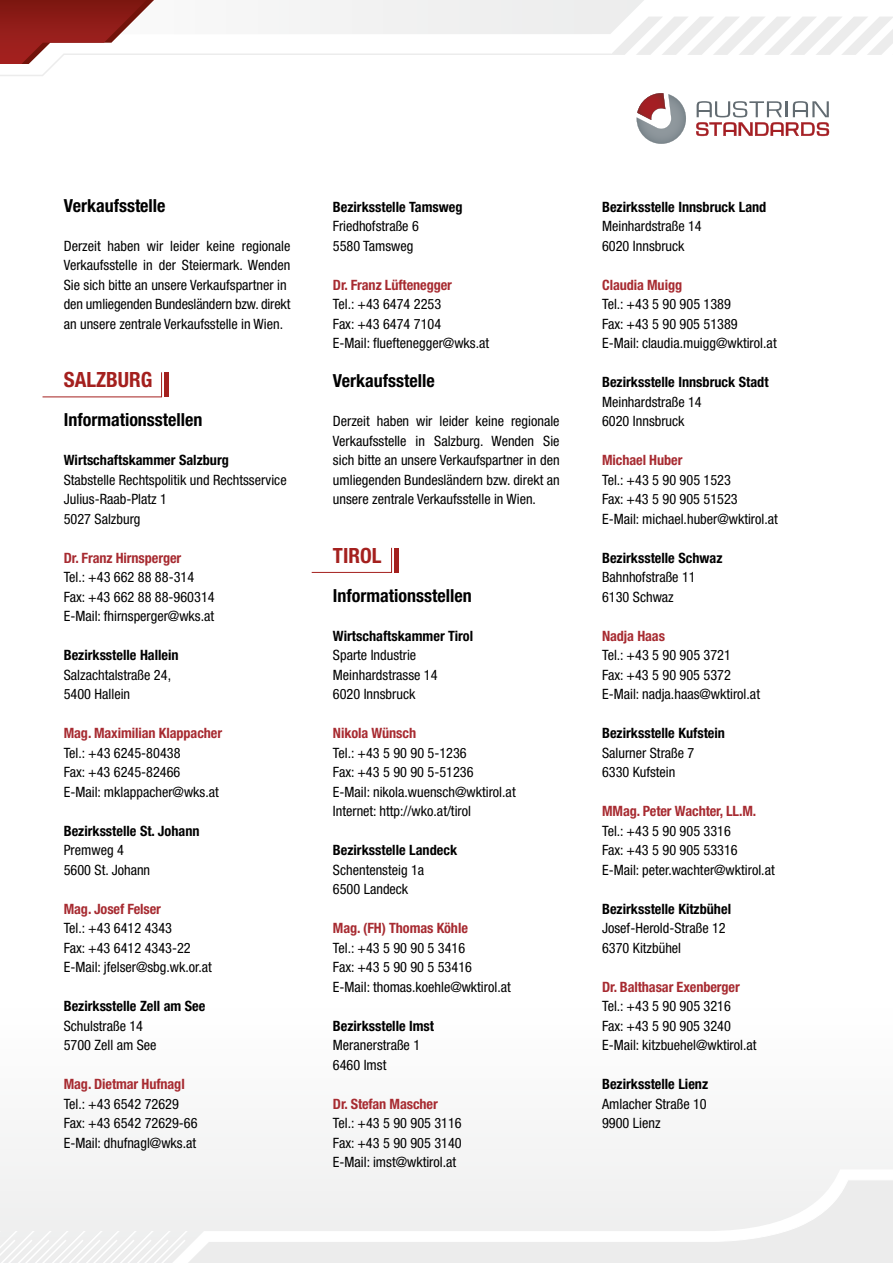
<style>
.page{position:relative;width:893px;height:1263px;background:#fff}
.page>*{position:absolute;margin:0;border:0;box-sizing:border-box;transform-origin:0 0}
.t1{font:700 condensed 21px "Helvetica Neue LT Std";color:#a4201e}
.t2{font:700 condensed 18px "Helvetica Neue LT Std";color:#000}
.t3{font:condensed 14.25px/19.5px "Helvetica Neue LT Std";color:#000}
.t4{font:700 condensed 14.25px "Helvetica Neue LT Std";color:#000}
.t5{font:700 condensed 14.25px "Helvetica Neue LT Std";letter-spacing:-.005em;color:#a72b31}
</style>
<div class="page">
<svg style="left:696px;top:101px;width:133px;height:35px"></svg>
<svg style="left:637px;top:93px;width:49px;height:51px"></svg>
<div style="left:0;top:1003px;width:893px;height:260px;background:#f8f8f8"></div>
<svg style="left:191px;top:1181px;width:702px;height:82px"></svg>
<svg style="left:0;top:0;width:893px;height:76px"></svg>
<svg style="left:0;top:1237px;width:191px;height:26px"></svg>
<svg style="left:42px;top:372px;width:120px;height:25px"></svg>
<hr style="left:164px;top:372px;width:4px;height:25px;background:#a4201e">
<svg style="left:311px;top:547px;width:81px;height:26px"></svg>
<hr style="left:394px;top:548px;width:4px;height:25px;background:#a4201e">
<p class="t2" style="left:64px;top:194px;width:103px">Verkaufsstelle</p>
<p class="t3" style="left:64px;top:236px;width:228px">Derzeit haben wir leider keine regionale Verkaufsstelle in der Steiermark. Wenden Sie sich bitte an unsere Verkaufspartner in den umliegenden Bundesländern bzw. direkt an unsere zentrale Verkaufsstelle in Wien.</p>
<h1 class="t1" style="left:64px;top:367px;width:90px">Salzburg</h1>
<p class="t2" style="left:64px;top:409px;width:140px">Informationsstellen</p>
<p class="t4" style="left:64px;top:452px;width:167px">Wirtschaftskammer Salzburg</p>
<p class="t3" style="left:64px;top:470px;width:224px">Stabstelle Rechtspolitik und Rechtsservice<br>Julius-Raab-Platz 1<br>5027 Salzburg</p>
<p class="t5" style="left:64px;top:549px;width:119px">Dr. Franz Hirnsperger</p>
<p class="t3" style="left:64px;top:567px;width:152px">Tel.: +43 662 88 88-314<br>Fax: +43 662 88 88-960314<br>E-Mail: fhirnsperger@wks.at</p>
<p class="t4" style="left:64px;top:647px;width:116px">Bezirksstelle Hallein</p>
<p class="t3" style="left:64px;top:665px;width:109px">Salzachtalstraße 24,<br>5400 Hallein</p>
<p class="t5" style="left:64px;top:725px;width:160px">Mag. Maximilian Klappacher</p>
<p class="t3" style="left:64px;top:743px;width:157px">Tel.: +43 6245-80438<br>Fax: +43 6245-82466<br>E-Mail: mklappacher@wks.at</p>
<p class="t4" style="left:64px;top:822px;width:137px">Bezirksstelle St. Johann</p>
<p class="t3" style="left:64px;top:840px;width:88px">Premweg 4<br>5600 St. Johann</p>
<p class="t5" style="left:64px;top:900px;width:99px">Mag. Josef Felser</p>
<p class="t3" style="left:64px;top:918px;width:150px">Tel.: +43 6412 4343<br>Fax: +43 6412 4343-22<br>E-Mail: jfelser@sbg.wk.or.at</p>
<p class="t4" style="left:64px;top:997px;width:143px">Bezirksstelle Zell am See</p>
<p class="t3" style="left:64px;top:1016px;width:94px">Schulstraße 14<br>5700 Zell am See</p>
<p class="t5" style="left:64px;top:1075px;width:122px">Mag. Dietmar Hufnagl</p>
<p class="t3" style="left:64px;top:1094px;width:135px">Tel.: +43 6542 72629<br>Fax: +43 6542 72629-66<br>E-Mail: dhufnagl@wks.at</p>
<p class="t4" style="left:333px;top:198px;width:131px">Bezirksstelle Tamsweg</p>
<p class="t3" style="left:333px;top:216px;width:87px">Friedhofstraße 6<br>5580 Tamsweg</p>
<p class="t5" style="left:333px;top:276px;width:121px">Dr. Franz Lüftenegger</p>
<p class="t3" style="left:333px;top:294px;width:158px">Tel.: +43 6474 2253<br>Fax: +43 6474 7104<br>E-Mail: flueftenegger@wks.at</p>
<p class="t2" style="left:333px;top:370px;width:103px">Verkaufsstelle</p>
<p class="t3" style="left:333px;top:411px;width:228px;text-align:justify">Derzeit haben wir leider keine regionale Verkaufsstelle in Salzburg. Wenden Sie sich bitte an unsere Verkaufspartner in den umliegenden Bundesländern bzw. direkt an unsere zentrale Verkaufsstelle in Wien.</p>
<h1 class="t1" style="left:333px;top:543px;width:50px">Tirol</h1>
<p class="t2" style="left:333px;top:584px;width:140px">Informationsstellen</p>
<p class="t4" style="left:333px;top:627px;width:142px">Wirtschaftskammer Tirol</p>
<p class="t3" style="left:333px;top:645px;width:106px">Sparte Industrie<br>Meinhardstrasse 14<br>6020 Innsbruck</p>
<p class="t5" style="left:333px;top:725px;width:85px">Nikola Wünsch</p>
<p class="t3" style="left:333px;top:743px;width:184px">Tel.: +43 5 90 90 5-1236<br>Fax: +43 5 90 90 5-51236<br>E-Mail: nikola.wuensch@wktirol.at<br>Internet: http://wko.at/tirol</p>
<p class="t4" style="left:333px;top:842px;width:126px">Bezirksstelle Landeck</p>
<p class="t3" style="left:333px;top:860px;width:93px">Schentensteig 1a<br>6500 Landeck</p>
<p class="t5" style="left:333px;top:920px;width:136px">Mag. (FH) Thomas Köhle</p>
<p class="t3" style="left:333px;top:938px;width:179px">Tel.: +43 5 90 90 5 3416<br>Fax: +43 5 90 90 5 53416<br>E-Mail: thomas.koehle@wktirol.at</p>
<p class="t4" style="left:333px;top:1017px;width:103px">Bezirksstelle Imst</p>
<p class="t3" style="left:333px;top:1035px;width:89px">Meranerstraße 1<br>6460 Imst</p>
<p class="t5" style="left:333px;top:1095px;width:106px">Dr. Stefan Mascher</p>
<p class="t3" style="left:333px;top:1113px;width:130px;text-align:justify">Tel.: +43 5 90 905 3116<br>Fax: +43 5 90 905 3140<br>E-Mail: imst@wktirol.at</p>
<p class="t4" style="left:602px;top:198px;width:166px">Bezirksstelle Innsbruck Land</p>
<p class="t3" style="left:602px;top:216px;width:101px">Meinhardstraße 14<br>6020 Innsbruck</p>
<p class="t5" style="left:602px;top:276px;width:82px">Claudia Muigg</p>
<p class="t3" style="left:602px;top:294px;width:176px">Tel.: +43 5 90 905 1389<br>Fax: +43 5 90 905 51389<br>E-Mail: claudia.muigg@wktirol.at</p>
<p class="t4" style="left:602px;top:373px;width:168px">Bezirksstelle Innsbruck Stadt</p>
<p class="t3" style="left:602px;top:392px;width:101px">Meinhardstraße 14<br>6020 Innsbruck</p>
<p class="t5" style="left:602px;top:451px;width:82px">Michael Huber</p>
<p class="t3" style="left:602px;top:470px;width:177px">Tel.: +43 5 90 905 1523<br>Fax: +43 5 90 905 51523<br>E-Mail: michael.huber@wktirol.at</p>
<p class="t4" style="left:602px;top:549px;width:122px">Bezirksstelle Schwaz</p>
<p class="t3" style="left:602px;top:567px;width:95px">Bahnhofstraße 11<br>6130 Schwaz</p>
<p class="t5" style="left:602px;top:627px;width:64px">Nadja Haas</p>
<p class="t3" style="left:602px;top:645px;width:159px">Tel.: +43 5 90 905 3721<br>Fax: +43 5 90 905 5372<br>E-Mail: nadja.haas@wktirol.at</p>
<p class="t4" style="left:602px;top:724px;width:124px">Bezirksstelle Kufstein</p>
<p class="t3" style="left:602px;top:743px;width:94px">Salurner Straße 7<br>6330 Kufstein</p>
<p class="t5" style="left:602px;top:802px;width:156px">MMag. Peter Wachter, LL.M.</p>
<p class="t3" style="left:602px;top:821px;width:174px">Tel.: +43 5 90 905 3316<br>Fax: +43 5 90 905 53316<br>E-Mail: peter.wachter@wktirol.at</p>
<p class="t4" style="left:602px;top:900px;width:130px">Bezirksstelle Kitzbühel</p>
<p class="t3" style="left:602px;top:918px;width:125px">Josef-Herold-Straße 12<br>6370 Kitzbühel</p>
<p class="t5" style="left:602px;top:978px;width:139px">Dr. Balthasar Exenberger</p>
<p class="t3" style="left:602px;top:996px;width:156px">Tel.: +43 5 90 905 3216<br>Fax: +43 5 90 905 3240<br>E-Mail: kitzbuehel@wktirol.at</p>
<p class="t4" style="left:602px;top:1075px;width:108px">Bezirksstelle Lienz</p>
<p class="t3" style="left:602px;top:1094px;width:106px">Amlacher Straße 10<br>9900 Lienz</p>
</div>
